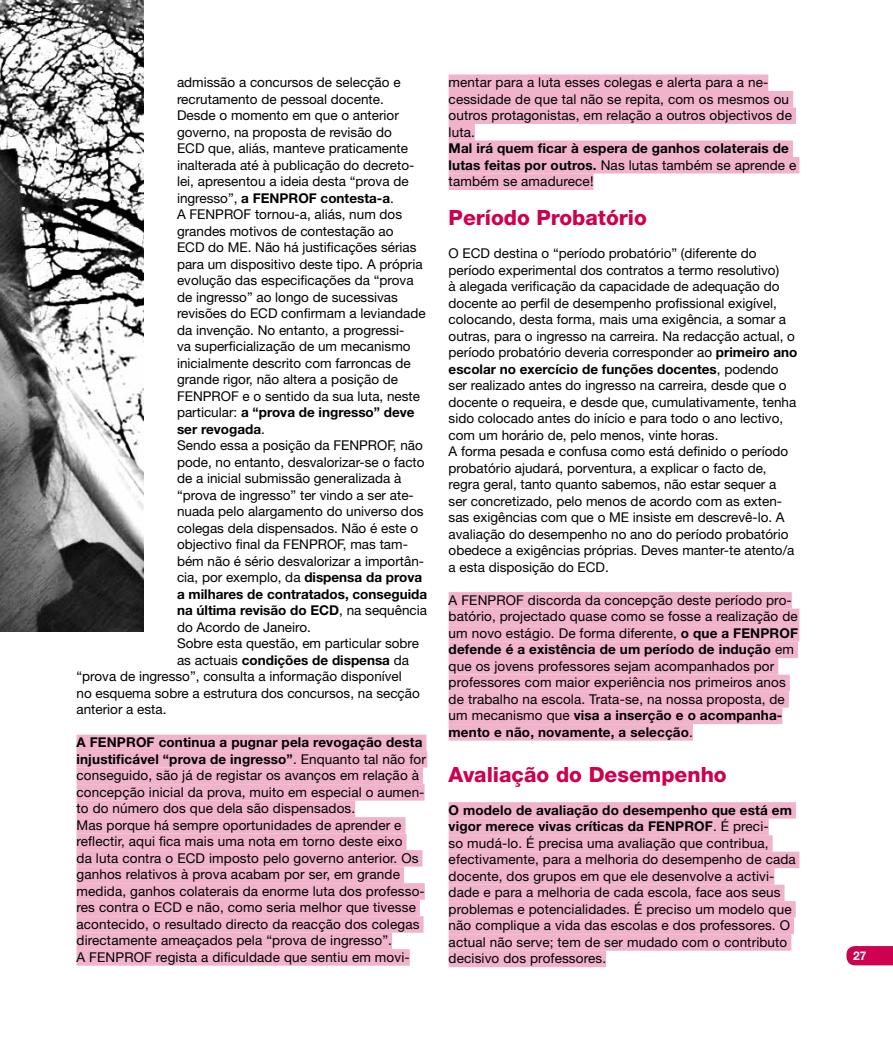
<style>
.page{position:relative;width:893px;height:1042px;background:#fff}
.page>*{position:absolute;margin:0;border:0;box-sizing:border-box;transform-origin:0 0}
.t1{font:800 21px "Helvetica Neue";color:#ce0050}
.t2{font:13.5px/16.5px "Helvetica Neue";color:#000}
.t3{font:700 13.5px/16.5px "Helvetica Neue";color:#000}
.t4{font:700 12px "Helvetica Neue";color:#fff}
.s1{font-weight:400}
.s2{font-weight:700}
</style>
<div class="page">
<svg style="left:846px;top:946px;width:47px;height:19px"></svg>
<div style="left:77px;top:734px;width:349px;height:17px;background:#f0b3cb"></div>
<div style="left:77px;top:751px;width:350px;height:16px;background:#f0b3cb"></div>
<div style="left:77px;top:767px;width:346px;height:17px;background:#f0b3cb"></div>
<div style="left:77px;top:784px;width:348px;height:16px;background:#f0b3cb"></div>
<div style="left:77px;top:800px;width:278px;height:17px;background:#f0b3cb"></div>
<div style="left:77px;top:817px;width:329px;height:16px;background:#f0b3cb"></div>
<div style="left:77px;top:833px;width:330px;height:17px;background:#f0b3cb"></div>
<div style="left:77px;top:850px;width:346px;height:16px;background:#f0b3cb"></div>
<div style="left:77px;top:866px;width:327px;height:17px;background:#f0b3cb"></div>
<div style="left:77px;top:883px;width:348px;height:16px;background:#f0b3cb"></div>
<div style="left:77px;top:899px;width:343px;height:17px;background:#f0b3cb"></div>
<div style="left:77px;top:916px;width:347px;height:16px;background:#f0b3cb"></div>
<div style="left:77px;top:932px;width:315px;height:17px;background:#f0b3cb"></div>
<div style="left:77px;top:949px;width:333px;height:16px;background:#f0b3cb"></div>
<div style="left:449px;top:74px;width:319px;height:17px;background:#f0b3cb"></div>
<div style="left:449px;top:91px;width:344px;height:16px;background:#f0b3cb"></div>
<div style="left:449px;top:107px;width:347px;height:17px;background:#f0b3cb"></div>
<div style="left:449px;top:124px;width:26px;height:16px;background:#f0b3cb"></div>
<div style="left:449px;top:140px;width:344px;height:17px;background:#f0b3cb"></div>
<div style="left:449px;top:157px;width:350px;height:16px;background:#f0b3cb"></div>
<div style="left:449px;top:173px;width:144px;height:17px;background:#f0b3cb"></div>
<div style="left:449px;top:592px;width:343px;height:16px;background:#f0b3cb"></div>
<div style="left:449px;top:608px;width:350px;height:17px;background:#f0b3cb"></div>
<div style="left:449px;top:625px;width:350px;height:16px;background:#f0b3cb"></div>
<div style="left:449px;top:641px;width:349px;height:17px;background:#f0b3cb"></div>
<div style="left:449px;top:658px;width:329px;height:16px;background:#f0b3cb"></div>
<div style="left:449px;top:674px;width:341px;height:17px;background:#f0b3cb"></div>
<div style="left:449px;top:691px;width:340px;height:16px;background:#f0b3cb"></div>
<div style="left:449px;top:707px;width:333px;height:17px;background:#f0b3cb"></div>
<div style="left:449px;top:724px;width:244px;height:16px;background:#f0b3cb"></div>
<div style="left:449px;top:802px;width:347px;height:16px;background:#f0b3cb"></div>
<div style="left:449px;top:818px;width:320px;height:17px;background:#f0b3cb"></div>
<div style="left:449px;top:835px;width:324px;height:16px;background:#f0b3cb"></div>
<div style="left:449px;top:851px;width:350px;height:17px;background:#f0b3cb"></div>
<div style="left:449px;top:868px;width:325px;height:16px;background:#f0b3cb"></div>
<div style="left:449px;top:884px;width:336px;height:17px;background:#f0b3cb"></div>
<div style="left:449px;top:901px;width:347px;height:16px;background:#f0b3cb"></div>
<div style="left:449px;top:917px;width:345px;height:17px;background:#f0b3cb"></div>
<div style="left:449px;top:934px;width:342px;height:16px;background:#f0b3cb"></div>
<div style="left:449px;top:950px;width:157px;height:17px;background:#f0b3cb"></div>
<img style="left:0;top:0;width:144px;height:631px">
<p class="t2" style="left:177px;top:74px;width:225px">admissão a concursos de selecção e</p>
<p class="t2" style="left:177px;top:90px;width:208px">recrutamento de pessoal docente.</p>
<p class="t2" style="left:177px;top:107px;width:223px">Desde o momento em que o anterior</p>
<p class="t2" style="left:177px;top:123px;width:216px">governo, na proposta de revisão do</p>
<p class="t2" style="left:177px;top:140px;width:233px">ECD que, aliás, manteve praticamente</p>
<p class="t2" style="left:177px;top:156px;width:239px">inalterada até à publicação do decreto-</p>
<p class="t2" style="left:177px;top:173px;width:233px">lei, apresentou a ideia desta “prova de</p>
<p class="t3" style="left:177px;top:189px;width:218px"><span class="s1">ingresso”,</span> a FENPROF contesta-a<span class="s1">.</span></p>
<p class="t2" style="left:177px;top:206px;width:227px">A FENPROF tornou-a, aliás, num dos</p>
<p class="t2" style="left:177px;top:222px;width:218px">grandes motivos de contestação ao</p>
<p class="t2" style="left:177px;top:239px;width:241px">ECD do ME. Não há justificações sérias</p>
<p class="t2" style="left:177px;top:255px;width:247px">para um dispositivo deste tipo. A própria</p>
<p class="t2" style="left:177px;top:272px;width:238px">evolução das especificações da “prova</p>
<p class="t2" style="left:177px;top:288px;width:222px">de ingresso” ao longo de sucessivas</p>
<p class="t2" style="left:177px;top:305px;width:250px">revisões do ECD confirmam a leviandade</p>
<p class="t2" style="left:177px;top:321px;width:229px">da invenção. No entanto, a progressi-</p>
<p class="t2" style="left:177px;top:338px;width:235px">va superficialização de um mecanismo</p>
<p class="t2" style="left:177px;top:354px;width:235px">inicialmente descrito com farroncas de</p>
<p class="t2" style="left:177px;top:371px;width:223px">grande rigor, não altera a posição de</p>
<p class="t2" style="left:177px;top:387px;width:245px">FENPROF e o sentido da sua luta, neste</p>
<p class="t3" style="left:177px;top:404px;width:239px"><span class="s1">particular:</span> a “prova de ingresso” deve</p>
<p class="t3" style="left:177px;top:420px;width:89px">ser revogada<span class="s1">.</span></p>
<p class="t2" style="left:177px;top:437px;width:247px">Sendo essa a posição da FENPROF, não</p>
<p class="t2" style="left:177px;top:453px;width:249px">pode, no entanto, desvalorizar-se o facto</p>
<p class="t2" style="left:177px;top:470px;width:226px">de a inicial submissão generalizada à</p>
<p class="t2" style="left:177px;top:486px;width:238px">“prova de ingresso” ter vindo a ser ate-</p>
<p class="t2" style="left:177px;top:503px;width:248px">nuada pelo alargamento do universo dos</p>
<p class="t2" style="left:177px;top:519px;width:243px">colegas dela dispensados. Não é este o</p>
<p class="t2" style="left:177px;top:536px;width:232px">objectivo final da FENPROF, mas tam-</p>
<p class="t2" style="left:177px;top:552px;width:249px">bém não é sério desvalorizar a importân-</p>
<p class="t2" style="left:177px;top:569px;width:247px">cia, por exemplo, da <span class="s2">dispensa da prova</span></p>
<p class="t3" style="left:177px;top:585px;width:252px">a milhares de contratados, conseguida</p>
<p class="t3" style="left:177px;top:602px;width:252px">na última revisão do ECD<span class="s1">, na sequência</span></p>
<p class="t2" style="left:177px;top:618px;width:135px">do Acordo de Janeiro.</p>
<p class="t2" style="left:177px;top:635px;width:244px">Sobre esta questão, em particular sobre</p>
<p class="t3" style="left:177px;top:651px;width:233px"><span class="s1">as actuais</span> condições de dispensa <span class="s1">da</span></p>
<p class="t2" style="left:77px;top:668px;width:327px">“prova de ingresso”, consulta a informação disponível</p>
<p class="t2" style="left:77px;top:684px;width:345px">no esquema sobre a estrutura dos concursos, na secção</p>
<p class="t2" style="left:77px;top:701px;width:92px">anterior a esta.</p>
<p class="t2" style="left:77px;top:734px;width:351px"><span class="s2">A FENPROF continua a pugnar pela revogação desta injustificável “prova de ingresso”</span>. Enquanto tal não for conseguido, são já de registar os avanços em relação à concepção inicial da prova, muito em especial o aumen&shy;to do número dos que dela são dispensados.<br>Mas porque há sempre oportunidades de aprender e reflectir, aqui fica mais uma nota em torno deste eixo<br>da luta contra o ECD imposto pelo governo anterior. Os ganhos relativos à prova acabam por ser, em grande medida, ganhos colaterais da enorme luta dos professo&shy;res contra o ECD e não, como seria melhor que tivesse acontecido, o resultado directo da reacção dos colegas directamente ameaçados pela “prova de ingresso”.<br>A FENPROF regista a dificuldade que sentiu em movi-</p>
<p class="t2" style="left:449px;top:74px;width:345px">mentar para a luta esses colegas e alerta para a ne&shy;cessidade de que tal não se repita, com os mesmos ou outros protagonistas, em relação a outros objectivos de luta.</p>
<p class="t3" style="left:449px;top:140px;width:349px">Mal irá quem ficar à espera de ganhos colaterais de lutas feitas por outros. <span class="s1">Nas lutas também se aprende e também se amadurece!</span></p>
<h1 class="t1" style="left:449px;top:205px;width:200px">Período Probatório</h1>
<p class="t2" style="left:449px;top:245px;width:350px">O ECD destina o “período probatório” (diferente do período experimental dos contratos a termo resolutivo)<br>à alegada verificação da capacidade de adequação do docente ao perfil de desempenho profissional exigível, colocando, desta forma, mais uma exigência, a somar a outras, para o ingresso na carreira. Na redacção actual, o período probatório deveria corresponder ao <span class="s2">primeiro ano escolar no exercício de funções docentes</span>, podendo ser realizado antes do ingresso na carreira, desde que o docente o requeira, e desde que, cumulativamente, tenha sido colocado antes do início e para todo o ano lectivo, com um horário de, pelo menos, vinte horas.<br>A forma pesada e confusa como está definido o período probatório ajudará, porventura, a explicar o facto de, regra geral, tanto quanto sabemos, não estar sequer a ser concretizado, pelo menos de acordo com as exten&shy;sas exigências com que o ME insiste em descrevê-lo. A avaliação do desempenho no ano do período probatório obedece a exigências próprias. Deves manter-te atento/a a esta disposição do ECD.</p>
<p class="t2" style="left:449px;top:591px;width:351px">A FENPROF discorda da concepção deste período pro&shy;batório, projectado quase como se fosse a realização de um novo estágio. De forma diferente, <span class="s2">o que a FENPROF defende é a existência de um período de indução</span> em que os jovens professores sejam acompanhados por professores com maior experiência nos primeiros anos de trabalho na escola. Trata-se, na nossa proposta, de um mecanismo que <span class="s2">visa a inserção e o acompanha&shy;mento e não, novamente, a selecção</span>.</p>
<h1 class="t1" style="left:449px;top:762px;width:280px">Avaliação do Desempenho</h1>
<p class="t2" style="left:449px;top:801px;width:349px"><span class="s2">O modelo de avaliação do desempenho que está em vigor merece vivas críticas da FENPROF</span>. É preci-<br>so mudá-lo. É precisa uma avaliação que contribua, efectivamente, para a melhoria do desempenho de cada docente, dos grupos em que ele desenvolve a activi&shy;dade e para a melhoria de cada escola, face aos seus problemas e potencialidades. É preciso um modelo que não complique a vida das escolas e dos professores. O actual não serve; tem de ser mudado com o contributo decisivo dos professores.</p>
<p class="t4" style="left:853px;top:948px;width:15px">27</p>
</div>
